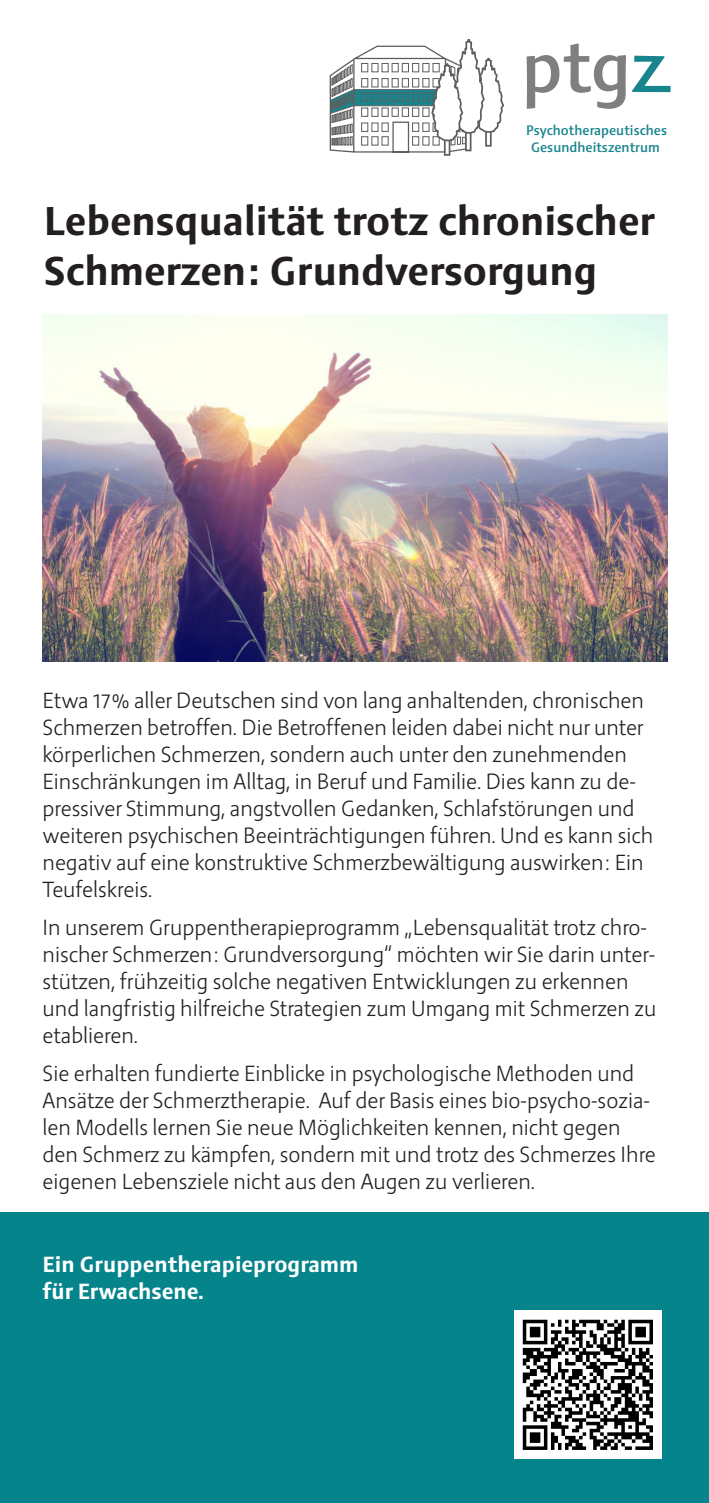
<style>
.page{position:relative;width:709px;height:1503px;background:#fff}
.page>*{position:absolute;margin:0;border:0;box-sizing:border-box;transform-origin:0 0}
.t1{font:700 41.25px/49.5px "Aktaion";color:#231f20}
.t2{font:300 22.5px/27px "Aktaion";color:#231f20}
.t3{font:700 22.5px/27px "Aktaion";color:#fff}
.t4{font:500 14px/17.5px "Aktaion";color:#18858e;text-align:center}
</style>
<div class="page">
<svg style="left:526px;top:43px;width:100px;height:66px"></svg>
<svg style="left:632px;top:56px;width:38px;height:36px"></svg>
<svg style="left:444px;top:153px;width:6px;height:3px"></svg>
<svg style="left:330px;top:39px;width:174px;height:114px"></svg>
<div style="left:0;top:1212px;width:709px;height:290px;background:#06848c"></div>
<img style="left:43px;top:314px;width:625px;height:347px">
<div style="left:514px;top:1310px;width:147px;height:149px;background:#fff"></div>
<svg style="left:523px;top:1319px;width:130px;height:130px"></svg>
<p class="t4" style="left:526px;top:122px;width:142px">Psychotherapeutisches<br>Gesundheitszentrum</p>
<h1 class="t1" style="left:44px;top:199px;width:613px">Lebensqualität trotz chronischer<br>Schmerzen: Grundversorgung</h1>
<p class="t2" style="left:43px;top:688px;width:612px">Etwa 17% aller Deutschen sind von lang anhaltenden, chronischen Schmerzen betroffen. Die Betroffenen leiden dabei nicht nur unter körperlichen Schmerzen, sondern auch unter den zunehmenden Einschränkungen im Alltag, in Beruf und Familie. Dies kann zu de&shy;pressiver Stimmung, angstvollen Gedanken, Schlafstörungen und weiteren psychischen Beeinträchtigungen führen. Und es kann sich negativ auf eine konstruktive Schmerzbewältigung auswirken: Ein Teufelskreis.</p>
<p class="t2" style="left:43px;top:915px;width:615px">In unserem Gruppentherapieprogramm „Lebensqualität trotz chro&shy;nischer Schmerzen: Grundversorgung“ möchten wir Sie darin unter&shy;stützen, frühzeitig solche negativen Entwicklungen zu erkennen und langfristig hilfreiche Strategien zum Umgang mit Schmerzen zu etablieren.</p>
<p class="t2" style="left:43px;top:1061px;width:614px">Sie erhalten fundierte Einblicke in psychologische Methoden und Ansätze der Schmerztherapie. Auf der Basis eines bio-psycho-sozia&shy;len Modells lernen Sie neue Möglichkeiten kennen, nicht gegen den Schmerz zu kämpfen, sondern mit und trotz des Schmerzes Ihre eigenen Lebensziele nicht aus den Augen zu verlieren.</p>
<p class="t3" style="left:43px;top:1252px;width:317px">Ein Gruppentherapieprogramm für Erwachsene.</p>
</div>
